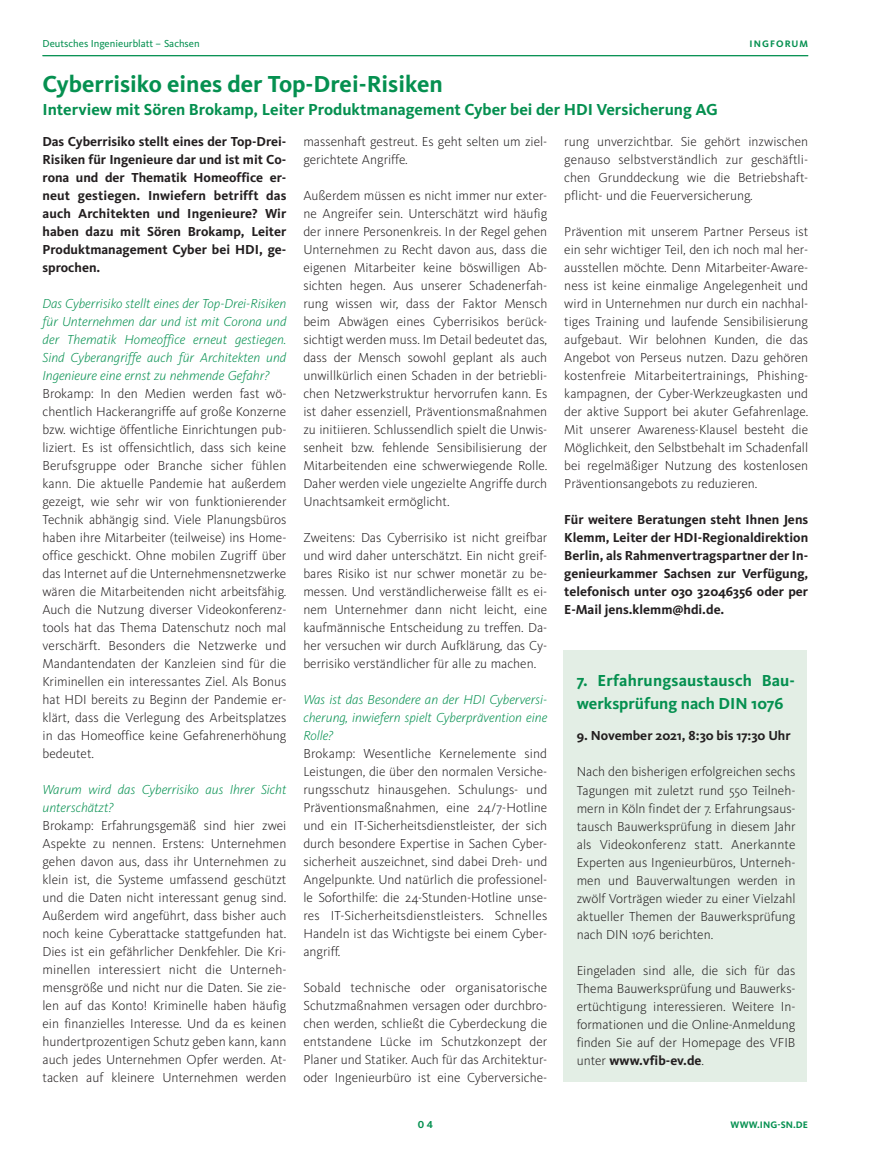
<style>
.page{position:relative;width:872px;height:1170px;background:#fff}
.page>*{position:absolute;margin:0;border:0;box-sizing:border-box;transform-origin:0 0}
.t1{font:700 24px "Kievit OT";color:#059050}
.t2{font:700 16.5px/22.5px "Kievit OT";color:#059050}
.t3{font:300 13.5px/18px "Kievit OT";color:#231f20;text-align:justify}
.t4{font:700 13.5px/18px "Kievit OT";color:#231f20;text-align:justify}
.t5{font:italic 300 13.5px/18px "Kievit OT";color:#059050;text-align:justify}
.t6{font:10.5px "Kievit OT";color:#059050}
.t7{font:700 10.5px "Kievit OT";color:#059050}
.t8{font:700 9.75px "Kievit OT";letter-spacing:.01em;color:#059050}
.t9{font:700 9.75px "Kievit OT";letter-spacing:.11em;color:#059050}
.s1{font-weight:700}
</style>
<div class="page">
<div style="left:563px;top:650px;width:243px;height:432px;background:#e3eee5"></div>
<hr style="left:43px;top:55px;width:765px;height:1px;background:#059050">
<p class="t6" style="left:43px;top:38px;width:159px">Deutsches Ingenieurblatt – Sachsen</p>
<p class="t9" style="left:749px;top:38px;width:60px">INGFORUM</p>
<h1 class="t1" style="left:43px;top:70px;width:402px">Cyberrisiko eines der Top-Drei-Risiken</h1>
<p class="t2" style="left:43px;top:98px;width:677px">Interview mit Sören Brokamp, Leiter Produktmanagement Cyber bei der HDI Versicherung AG</p>
<p class="t4" style="left:43px;top:133px;width:245px">Das Cyberrisiko stellt eines der Top-Drei-Risiken für Ingenieure dar und ist mit Co&shy;rona und der Thematik Homeoffice er&shy;neut gestiegen. Inwiefern betrifft das auch Architekten und Ingenieure? Wir haben dazu mit Sören Brokamp, Leiter Produktmanagement Cyber bei HDI, ge&shy;sprochen.</p>
<p class="t5" style="left:43px;top:295px;width:245px">Das Cyberrisiko stellt eines der Top-Drei-Risiken für Unternehmen dar und ist mit Corona und der Thematik Homeoffice erneut gestiegen.<br>Sind Cyberangriffe auch für Architekten und Ingenieure eine ernst zu nehmende Gefahr?</p>
<p class="t3" style="left:43px;top:385px;width:245px">Brokamp: In den Medien werden fast wö&shy;chentlich Hackerangriffe auf große Konzerne bzw. wichtige öffentliche Einrichtungen pub&shy;liziert. Es ist offensichtlich, dass sich keine Berufsgruppe oder Branche sicher fühlen kann. Die aktuelle Pandemie hat außerdem gezeigt, wie sehr wir von funktionierender Technik abhängig sind. Viele Planungsbüros haben ihre Mitarbeiter (teilweise) ins Home&shy;office geschickt. Ohne mobilen Zugriff über das Internet auf die Unternehmensnetzwerke wären die Mitarbeitenden nicht arbeitsfähig.<br>Auch die Nutzung diverser Videokonferenz&shy;tools hat das Thema Datenschutz noch mal verschärft. Besonders die Netzwerke und Mandantendaten der Kanzleien sind für die Kriminellen ein interessantes Ziel. Als Bonus hat HDI bereits zu Beginn der Pandemie er&shy;klärt, dass die Verlegung des Arbeitsplatzes in das Homeoffice keine Gefahrenerhöhung bedeutet.</p>
<p class="t5" style="left:43px;top:781px;width:245px">Warum wird das Cyberrisiko aus Ihrer Sicht unterschätzt?</p>
<p class="t3" style="left:43px;top:817px;width:245px">Brokamp: Erfahrungsgemäß sind hier zwei Aspekte zu nennen. Erstens: Unternehmen gehen davon aus, dass ihr Unternehmen zu klein ist, die Systeme umfassend geschützt und die Daten nicht interessant genug sind.<br>Außerdem wird angeführt, dass bisher auch noch keine Cyberattacke stattgefunden hat.<br>Dies ist ein gefährlicher Denkfehler. Die Kri&shy;minellen interessiert nicht die Unterneh&shy;mensgröße und nicht nur die Daten. Sie zie&shy;len auf das Konto! Kriminelle haben häufig ein finanzielles Interesse. Und da es keinen hundertprozentigen Schutz geben kann, kann auch jedes Unternehmen Opfer werden. At&shy;tacken auf kleinere Unternehmen werden</p>
<p class="t3" style="left:564px;top:132px;width:245px">rung unverzichtbar. Sie gehört inzwischen genauso selbstverständlich zur geschäftli&shy;chen Grunddeckung wie die Betriebshaft&shy;pflicht- und die Feuerversicherung.</p>
<p class="t3" style="left:564px;top:222px;width:245px">Prävention mit unserem Partner Perseus ist ein sehr wichtiger Teil, den ich noch mal her&shy;ausstellen möchte. Denn Mitarbeiter-Aware&shy;ness ist keine einmalige Angelegenheit und wird in Unternehmen nur durch ein nachhal&shy;tiges Training und laufende Sensibilisierung aufgebaut. Wir belohnen Kunden, die das Angebot von Perseus nutzen. Dazu gehören kostenfreie Mitarbeitertrainings, Phishing&shy;kampagnen, der Cyber-Werkzeugkasten und der aktive Support bei akuter Gefahrenlage.<br>Mit unserer Awareness-Klausel besteht die Möglichkeit, den Selbstbehalt im Schadenfall bei regelmäßiger Nutzung des kostenlosen Präventionsangebots zu reduzieren.</p>
<p class="t4" style="left:564px;top:510px;width:245px">Für weitere Beratungen steht Ihnen Jens Klemm, Leiter der HDI-Regionaldirektion Berlin, als Rahmenvertragspartner der In&shy;genieurkammer Sachsen zur Verfügung, telefonisch unter 030 32046356 oder per E-Mail jens.klemm@hdi.de.</p>
<p class="t3" style="left:303px;top:133px;width:245px">massenhaft gestreut. Es geht selten um ziel&shy;gerichtete Angriffe.</p>
<p class="t3" style="left:303px;top:187px;width:245px">Außerdem müssen es nicht immer nur exter&shy;ne Angreifer sein. Unterschätzt wird häufig der innere Personenkreis. In der Regel gehen Unternehmen zu Recht davon aus, dass die eigenen Mitarbeiter keine böswilligen Ab&shy;sichten hegen. Aus unserer Schadenerfah&shy;rung wissen wir, dass der Faktor Mensch beim Abwägen eines Cyberrisikos berück&shy;sichtigt werden muss. Im Detail bedeutet das, dass der Mensch sowohl geplant als auch unwillkürlich einen Schaden in der betriebli&shy;chen Netzwerkstruktur hervorrufen kann. Es ist daher essenziell, Präventionsmaßnahmen zu initiieren. Schlussendlich spielt die Unwis&shy;senheit bzw. fehlende Sensibilisierung der Mitarbeitenden eine schwerwiegende Rolle.<br>Daher werden viele ungezielte Angriffe durch Unachtsamkeit ermöglicht.</p>
<p class="t3" style="left:303px;top:528px;width:245px">Zweitens: Das Cyberrisiko ist nicht greifbar und wird daher unterschätzt. Ein nicht greif&shy;bares Risiko ist nur schwer monetär zu be&shy;messen. Und verständlicherweise fällt es ei&shy;nem Unternehmer dann nicht leicht, eine kaufmännische Entscheidung zu treffen. Da&shy;her versuchen wir durch Aufklärung, das Cy&shy;berrisiko verständlicher für alle zu machen.</p>
<p class="t5" style="left:303px;top:690px;width:245px">Was ist das Besondere an der HDI Cyberversi&shy;cherung, inwiefern spielt Cyberprävention eine Rolle?</p>
<p class="t3" style="left:303px;top:744px;width:245px">Brokamp: Wesentliche Kernelemente sind Leistungen, die über den normalen Versiche&shy;rungsschutz hinausgehen. Schulungs- und Präventionsmaßnahmen, eine 24/7-Hotline und ein IT-Sicherheitsdienstleister, der sich durch besondere Expertise in Sachen Cyber&shy;sicherheit auszeichnet, sind dabei Dreh- und Angelpunkte. Und natürlich die professionel&shy;le Soforthilfe: die 24-Stunden-Hotline unse&shy;res IT-Sicherheitsdienstleisters. Schnelles Handeln ist das Wichtigste bei einem Cyber&shy;angriff.</p>
<p class="t3" style="left:303px;top:978px;width:245px">Sobald technische oder organisatorische Schutzmaßnahmen versagen oder durchbro&shy;chen werden, schließt die Cyberdeckung die entstandene Lücke im Schutzkonzept der Planer und Statiker. Auch für das Architektur&shy;oder Ingenieurbüro ist eine Cyberversiche-</p>
<p class="t2" style="left:577px;top:669px;width:220px">7. Erfahrungsaustausch Bau&shy;werksprüfung nach DIN 1076</p>
<p class="t4" style="left:577px;top:727px;width:215px">9. November 2021, 8:30 bis 17:30 Uhr</p>
<p class="t3" style="left:577px;top:763px;width:220px">Nach den bisherigen erfolgreichen sechs Tagungen mit zuletzt rund 550 Teilneh&shy;mern in Köln findet der 7. Erfahrungsaus&shy;tausch Bauwerksprüfung in diesem Jahr als Videokonferenz statt. Anerkannte Experten aus Ingenieurbüros, Unterneh&shy;men und Bauverwaltungen werden in zwölf Vorträgen wieder zu einer Vielzahl aktueller Themen der Bauwerksprüfung nach DIN 1076 berichten.</p>
<p class="t3" style="left:577px;top:961px;width:220px">Eingeladen sind alle, die sich für das Thema Bauwerksprüfung und Bauwerks&shy;ertüchtigung interessieren. Weitere In&shy;formationen und die Online-Anmeldung finden Sie auf der Homepage des VFIB unter <span class="s1">www.vfib-ev.de</span>.</p>
<p class="t7" style="left:418px;top:1117px;width:17px">04</p>
<p class="t8" style="left:730px;top:1118px;width:79px">WWW.ING-SN.DE</p>
</div>
